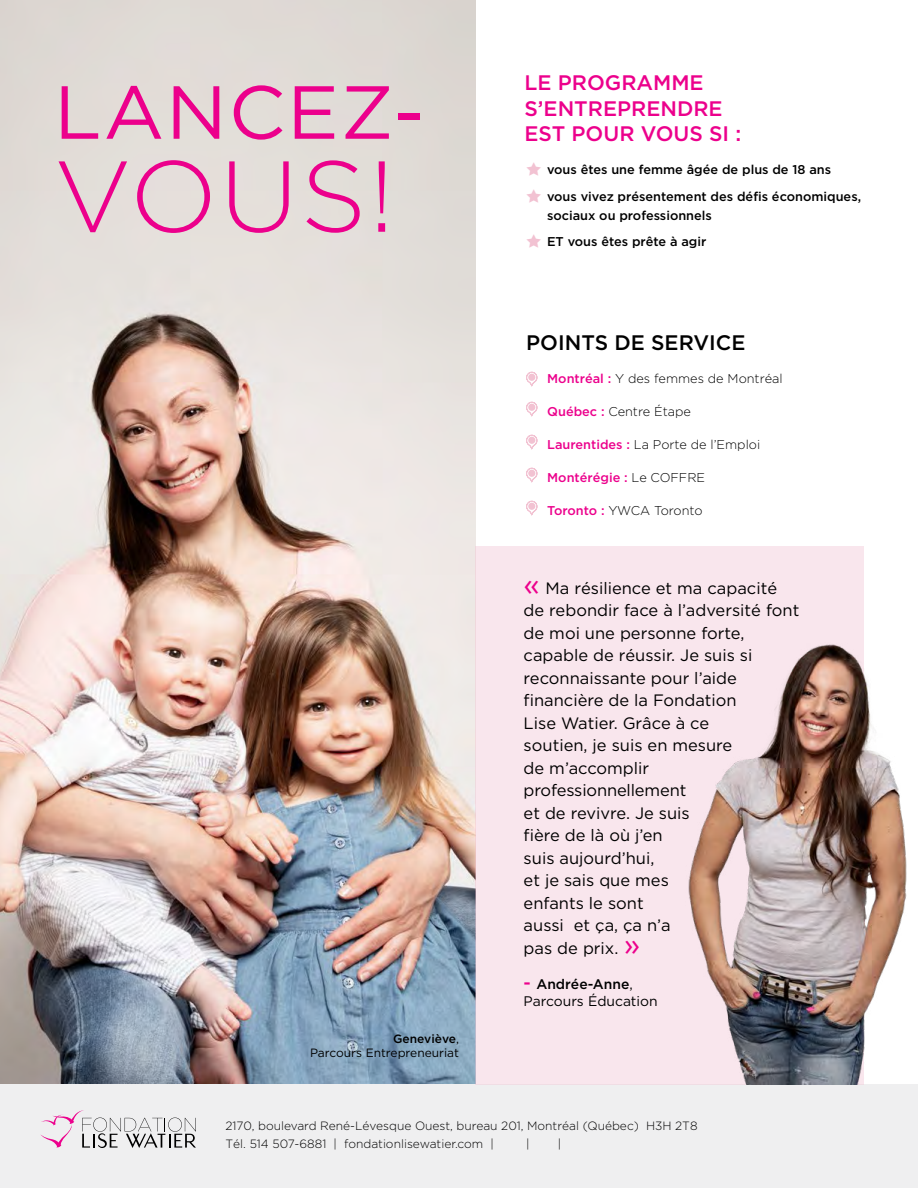
<style>
.page{position:relative;width:918px;height:1188px;background:#fff}
.page>*{position:absolute;margin:0;border:0;box-sizing:border-box;transform-origin:0 0}
.t1{font:300 100.5px "Gotham HTF";color:#ec008c}
.t2{font:75px "Gotham HTF";letter-spacing:.02em;color:#ec008c}
.t3{font:500 21px/25.5px "Gotham HTF";color:#ec008c}
.t4{font:500 21px "Gotham HTF";color:#000}
.t5{font:16.5px/22.5px "Gotham HTF";color:#000}
.t6{font:13.8px/16.6px "Gotham HTF";color:#000}
.t7{font:500 12.75px/26.2px "Gotham HTF";color:#000}
.t8{font:300 12.75px "Gotham HTF";color:#000}
.t9{font:500 12.75px "Gotham HTF";color:#ec008c}
.t10{font:300 12px/18px "Gotham HTF";color:#000}
.t11{font:12px/14.4px "Gotham HTF";color:#000;text-align:right}
.s1{font-weight:500}
.s2{font-weight:500;color:#ec008c}
.s3{font-weight:300;color:#000}
.s4{font-size:30px;color:#ec008c}
.s5{font-weight:500;font-size:18px;color:#ec008c}
</style>
<div class="page">
<img style="left:0;top:0;width:475px;height:1084px">
<div style="left:0;top:1084px;width:918px;height:104px;background:#efeff0"></div>
<div style="left:475px;top:546px;width:389px;height:539px;background:#f9e6ed"></div>
<img style="left:688px;top:644px;width:219px;height:441px">
<svg style="left:526px;top:372px;width:12px;height:15px"></svg>
<div style="left:528px;top:374px;width:8px;height:7px;border:2px solid #f2c2d2;border-radius:50%"></div>
<svg style="left:526px;top:402px;width:12px;height:15px"></svg>
<div style="left:528px;top:404px;width:8px;height:7px;border:2px solid #f2c2d2;border-radius:50%"></div>
<svg style="left:526px;top:435px;width:12px;height:15px"></svg>
<div style="left:528px;top:437px;width:8px;height:7px;border:2px solid #f2c2d2;border-radius:50%"></div>
<svg style="left:526px;top:468px;width:12px;height:15px"></svg>
<div style="left:528px;top:470px;width:8px;height:7px;border:2px solid #f2c2d2;border-radius:50%"></div>
<svg style="left:526px;top:501px;width:12px;height:15px"></svg>
<div style="left:528px;top:503px;width:8px;height:7px;border:2px solid #f2c2d2;border-radius:50%"></div>
<svg style="left:40px;top:1110px;width:156px;height:38px"></svg>
<h2 class="t2" style="left:54px;top:71px;width:372px">LANCEZ-</h2>
<h1 class="t1" style="left:54px;top:142px;width:342px">VOUS!</h1>
<p class="t11" style="left:310px;top:1031px;width:150px"><span class="s1">Geneviève</span>,<br>Parcours Entrepreneuriat</p>
<p class="t3" style="left:525px;top:70px;width:218px">LE PROGRAMME<br>S’ENTREPRENDRE<br>EST POUR VOUS SI :</p>
<p class="t7" style="left:547px;top:157px;width:316px">vous êtes une femme âgée de plus de 18 ans vous vivez présentement des défis économiques,</p>
<p class="t7" style="left:547px;top:202px;width:166px">sociaux ou professionnels<br>ET vous êtes prête à agir</p>
<p class="t4" style="left:526px;top:331px;width:221px">POINTS DE SERVICE</p>
<p class="t8" style="left:547px;top:372px;width:237px"><span class="s2">Montréal :</span> Y des femmes de Montréal</p>
<p class="t8" style="left:547px;top:405px;width:145px"><span class="s2">Québec :</span> Centre Étape</p>
<p class="t8" style="left:547px;top:438px;width:214px"><span class="s2">Laurentides :</span> La Porte de l’Emploi</p>
<p class="t9" style="left:547px;top:471px;width:159px">Montérégie : <span class="s3">Le COFFRE</span></p>
<p class="t8" style="left:547px;top:504px;width:157px"><span class="s2">Toronto :</span> YWCA Toronto</p>
<p class="t5" style="left:524px;top:577px;width:277px"><span class="s4">«</span> Ma résilience et ma capacité de rebondir face à l’adversité font de moi une personne forte, capable de réussir. Je suis si reconnaissante pour l’aide financière de la Fondation<br>Lise Watier. Grâce à ce<br>soutien, je suis en mesure<br>de m’accomplir professionnellement<br>et de revivre. Je suis<br>fière de là où j’en<br>suis aujourd’hui,<br>et je sais que mes<br>enfants le sont<br>aussi et ça, ça n’a<br>pas de prix. <span class="s4">»</span></p>
<p class="t6" style="left:524px;top:976px;width:136px"><span class="s5">-</span> <span class="s1">Andrée-Anne</span>,<br>Parcours Éducation</p>
<p class="t10" style="left:226px;top:1116px;width:474px">2170, boulevard René-Lévesque Ouest, bureau 201, Montréal (Québec) H3H 2T8<br>Tél. 514 507-6881 | fondationlisewatier.com |</p>
<p class="t10" style="left:526px;top:1134px;width:5px">|</p>
<p class="t10" style="left:558px;top:1134px;width:5px">|</p>
</div>
